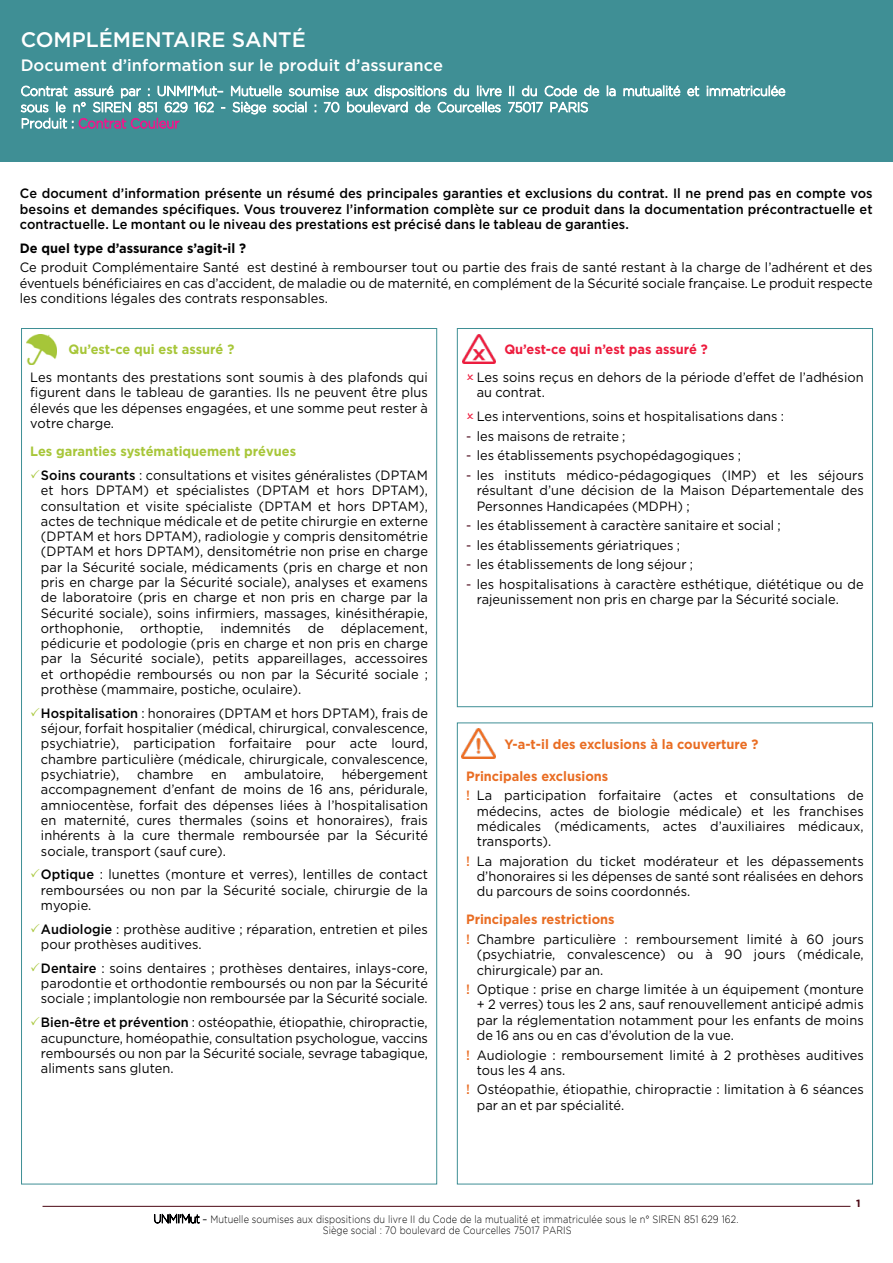
<style>
.page{position:relative;width:893px;height:1263px;background:#fff}
.page>*{position:absolute;margin:0;border:0;box-sizing:border-box;transform-origin:0 0}
.t1{font:500 21px "Gotham";color:#fff}
.t2{font:500 16.5px "Gotham";color:#fff}
.t3{font:13.5px/15.3px "Gotham";letter-spacing:.005em;color:#000001;text-align:justify;scale:.95 1}
.t4{font:500 13.5px/15.3px "Gotham";letter-spacing:.005em;color:#000001;text-align:justify;scale:.95 1}
.t5{font:300 13.5px/16.2px "Gotham";letter-spacing:-.015em;color:#fff;scale:.95 1}
.t6{font:700 13.5px "Gotham";color:#a7c638;scale:.95 1}
.t7{font:700 13.5px "Gotham";color:#e96d23;scale:.95 1}
.t8{font:700 13.5px "Gotham";color:#000001;scale:.95 1}
.t9{font:700 13.5px "Gotham";color:#ed1b3d;scale:.95 1}
.t10{font:300 10.65px/11.1px "Gotham";letter-spacing:.01em;color:#000001;text-align:center;scale:.86 1}
.t11{font:700 10.5px "Gotham";color:#4a0612}
.s1{color:#e51d8c}
.s2{color:#a7c638}
.s3{font-weight:500}
.s4{color:#480618}
.s5{font-weight:700;color:#e96d23}
.s6{font-weight:500;color:#e96d23}
.s7{font-weight:100;font-size:12px}
.s8{font-weight:400}
</style>
<div class="page">
<hr style="left:43px;top:1206px;width:807px;height:1px;background:#4a0612">
<div style="left:457px;top:328px;width:416px;height:379px;border:1px solid #3f8f95"></div>
<div style="left:0;top:0;width:893px;height:162px;background:#3f8f95"></div>
<img style="left:27px;top:335px;width:30px;height:30px">
<img style="left:462px;top:729px;width:34px;height:29px">
<img style="left:462px;top:334px;width:34px;height:30px">
<h1 class="t1" style="left:21px;top:27px;width:287px">COMPLÉMENTAIRE SANTÉ</h1>
<p class="t2" style="left:21px;top:56px;width:424px">Document d’information sur le produit d’assurance</p>
<p class="t5" style="left:21px;top:83px;width:807px">Contrat assuré par : UNMI'Mut– Mutuelle soumise aux dispositions du livre II du Code de la mutualité et immatriculée sous le n° SIREN 851 629 162 - Siège social : 70 boulevard de Courcelles 75017 PARIS<br>Produit : <span class="s1">Contrat Couleur</span></p>
<p class="t4" style="left:20px;top:185px;width:899px">Ce document d’information présente un résumé des principales garanties et exclusions du contrat. Il ne prend pas en compte vos besoins et demandes spécifiques. Vous trouverez l’information complète sur ce produit dans la documentation précontractuelle et contractuelle. Le montant ou le niveau des prestations est précisé dans le tableau de garanties.</p>
<p class="t8" style="left:20px;top:240px;width:240px">De quel type d’assurance s’agit-il ?</p>
<p class="t3" style="left:20px;top:259px;width:899px">Ce produit Complémentaire Santé est destiné à rembourser tout ou partie des frais de santé restant à la charge de l’adhérent et des éventuels bénéficiaires en cas d’accident, de maladie ou de maternité, en complément de la Sécurité sociale française. Le produit respecte les conditions légales des contrats responsables.</p>
<p class="t6" style="left:69px;top:341px;width:176px">Qu’est-ce qui est assuré ?</p>
<p class="t3" style="left:30px;top:369px;width:420px">Les montants des prestations sont soumis à des plafonds qui figurent dans le tableau de garanties. Ils ne peuvent être plus élevés que les dépenses engagées, et une somme peut rester à votre charge.</p>
<p class="t6" style="left:30px;top:443px;width:281px">Les garanties systématiquement prévues</p>
<p class="t3" style="left:41px;top:467px;width:409px;text-indent:-11px"><span class="s2">✓</span><span class="s3">Soins courants</span> : consultations et visites généralistes (DPTAM et hors DPTAM) et spécialistes (DPTAM et hors DPTAM), consultation et visite spécialiste (DPTAM et hors DPTAM), actes de technique médicale et de petite chirurgie en externe (DPTAM et hors DPTAM), radiologie y compris densitométrie (DPTAM et hors DPTAM), densitométrie non prise en charge par la Sécurité sociale, médicaments (pris en charge et non pris en charge par la Sécurité sociale), analyses et examens de laboratoire (pris en charge et non pris en charge par la Sécurité sociale), soins infirmiers, massages, kinésithérapie, orthophonie,</p>
<p class="t3" style="left:41px;top:620px;width:409px;text-indent:300px">déplacement, pédicurie et podologie (pris en charge et non pris en charge par la Sécurité sociale), petits appareillages, accessoires et orthopédie remboursés ou non par la Sécurité sociale ; prothèse (mammaire, postiche, oculaire).</p>
<p class="t3" style="left:41px;top:705px;width:409px;text-indent:-11px"><span class="s2">✓</span><span class="s3">Hospitalisation</span> : honoraires (DPTAM et hors DPTAM), frais de séjour, forfait hospitalier (médical, chirurgical, convalescence, psychiatrie), participation forfaitaire pour acte lourd, chambre particulière (médicale, chirurgicale, convalescence, psychiatrie),</p>
<p class="t3" style="left:140px;top:620px;width:68px">orthoptie,</p>
<p class="t3" style="left:220px;top:620px;width:76px">indemnités</p>
<p class="t3" style="left:308px;top:620px;width:19px">de</p>
<p class="t3" style="left:41px;top:766px;width:409px;text-indent:301px">hébergement accompagnement d’enfant de moins de 16 ans, péridurale, amniocentèse, forfait des dépenses liées à l’hospitalisation en maternité, cures thermales (soins et honoraires), frais inhérents à la cure thermale remboursée par la Sécurité sociale, transport (sauf cure).</p>
<p class="t3" style="left:41px;top:867px;width:409px;text-indent:-11px"><span class="s2">✓</span><span class="s3">Optique</span> : lunettes (monture et verres), lentilles de contact remboursées ou non par la Sécurité sociale, chirurgie de la myopie.</p>
<p class="t3" style="left:41px;top:921px;width:409px;text-indent:-11px"><span class="s2">✓</span><span class="s3">Audiologie</span> : prothèse auditive ; réparation, entretien et piles pour prothèses auditives.</p>
<p class="t3" style="left:41px;top:960px;width:409px;text-indent:-11px"><span class="s2">✓</span><span class="s3">Dentaire</span> : soins dentaires ; prothèses dentaires, inlays-core, parodontie et orthodontie remboursés ou non par la Sécurité sociale ; implantologie non remboursée par la Sécurité sociale.</p>
<p class="t3" style="left:41px;top:1014px;width:409px;text-indent:-11px"><span class="s2">✓</span><span class="s3">Bien-être et prévention</span> : ostéopathie, étiopathie, chiropractie, acupuncture, homéopathie, consultation psychologue, vaccins remboursés ou non par la Sécurité sociale, sevrage tabagique, aliments sans gluten.</p>
<p class="t3" style="left:137px;top:766px;width:61px">chambre</p>
<p class="t3" style="left:211px;top:766px;width:18px">en</p>
<p class="t3" style="left:244px;top:766px;width:85px">ambulatoire,</p>
<p class="t9" style="left:504px;top:341px;width:216px">Qu’est-ce qui n’est pas assuré ?</p>
<p class="t3" style="left:477px;top:369px;width:409px">Les soins reçus en dehors de la période d’effet de l’adhésion au contrat.</p>
<p class="t3" style="left:477px;top:409px;width:325px">Les interventions, soins et hospitalisations dans :</p>
<p class="t3" style="left:466px;top:428px;width:169px"><span class="s4">-</span> les maisons de retraite ;</p>
<p class="t3" style="left:466px;top:448px;width:291px"><span class="s4">-</span> les établissements psychopédagogiques ;</p>
<p class="t3" style="left:477px;top:467px;width:409px;text-indent:-11px"><span class="s4">-</span> les instituts médico-pédagogiques (IMP) et les séjours résultant d’une décision de la Maison Départementale des Personnes Handicapées (MDPH) ;</p>
<p class="t3" style="left:466px;top:517px;width:333px"><span class="s4">-</span> les établissement à caractère sanitaire et social ;</p>
<p class="t3" style="left:466px;top:537px;width:227px"><span class="s4">-</span> les établissements gériatriques ;</p>
<p class="t3" style="left:466px;top:556px;width:241px"><span class="s4">-</span> les établissements de long séjour ;</p>
<p class="t3" style="left:477px;top:576px;width:409px;text-indent:-11px"><span class="s4">-</span> les hospitalisations à caractère esthétique, diététique ou de rajeunissement non pris en charge par la Sécurité sociale.</p>
<p class="t7" style="left:504px;top:736px;width:269px">Y-a-t-il des exclusions à la couverture ?</p>
<p class="t3" style="left:466px;top:766px;width:420px;line-height:19.5px"><span class="s5">Principales exclusions<br></span><span class="s6">!</span> La participation forfaitaire (actes et consultations de</p>
<p class="t3" style="left:477px;top:803px;width:409px">médecins, actes de biologie médicale) et les franchises médicales (médicaments, actes d’auxiliaires médicaux, transports).</p>
<p class="t3" style="left:477px;top:853px;width:409px;text-indent:-11px"><span class="s6">!</span> La majoration du ticket modérateur et les dépassements d’honoraires si les dépenses de santé sont réalisées en dehors du parcours de soins coordonnés.</p>
<p class="t3" style="left:466px;top:910px;width:420px;line-height:19.5px"><span class="s5">Principales restrictions<br></span><span class="s6">!</span> Chambre particulière : remboursement limité à 60 jours</p>
<p class="t3" style="left:477px;top:946px;width:409px">(psychiatrie, convalescence) ou à 90 jours (médicale, chirurgicale) par an.</p>
<p class="t3" style="left:477px;top:981px;width:409px;text-indent:-11px"><span class="s6">!</span> Optique : prise en charge limitée à un équipement (monture + 2 verres) tous les 2 ans, sauf renouvellement anticipé admis par la réglementation notamment pour les enfants de moins de 16 ans ou en cas d’évolution de la vue.</p>
<p class="t3" style="left:477px;top:1047px;width:409px;text-indent:-11px"><span class="s6">!</span> Audiologie : remboursement limité à 2 prothèses auditives tous les 4 ans.</p>
<p class="t3" style="left:477px;top:1082px;width:409px;text-indent:-11px"><span class="s6">!</span> Ostéopathie, étiopathie, chiropractie : limitation à 6 séances par an et par spécialité.</p>
<p class="t11" style="left:856px;top:1197px;width:6px">1</p>
<p class="t10" style="left:154px;top:1213px;width:681px"><span class="s7">UNMI'Mut</span> <span class="s8">–</span> Mutuelle soumises aux dispositions du livre II du Code de la mutualité et immatriculée sous le n° SIREN 851 629 162.<br>Siège social : 70 boulevard de Courcelles 75017 PARIS</p>
</div>
